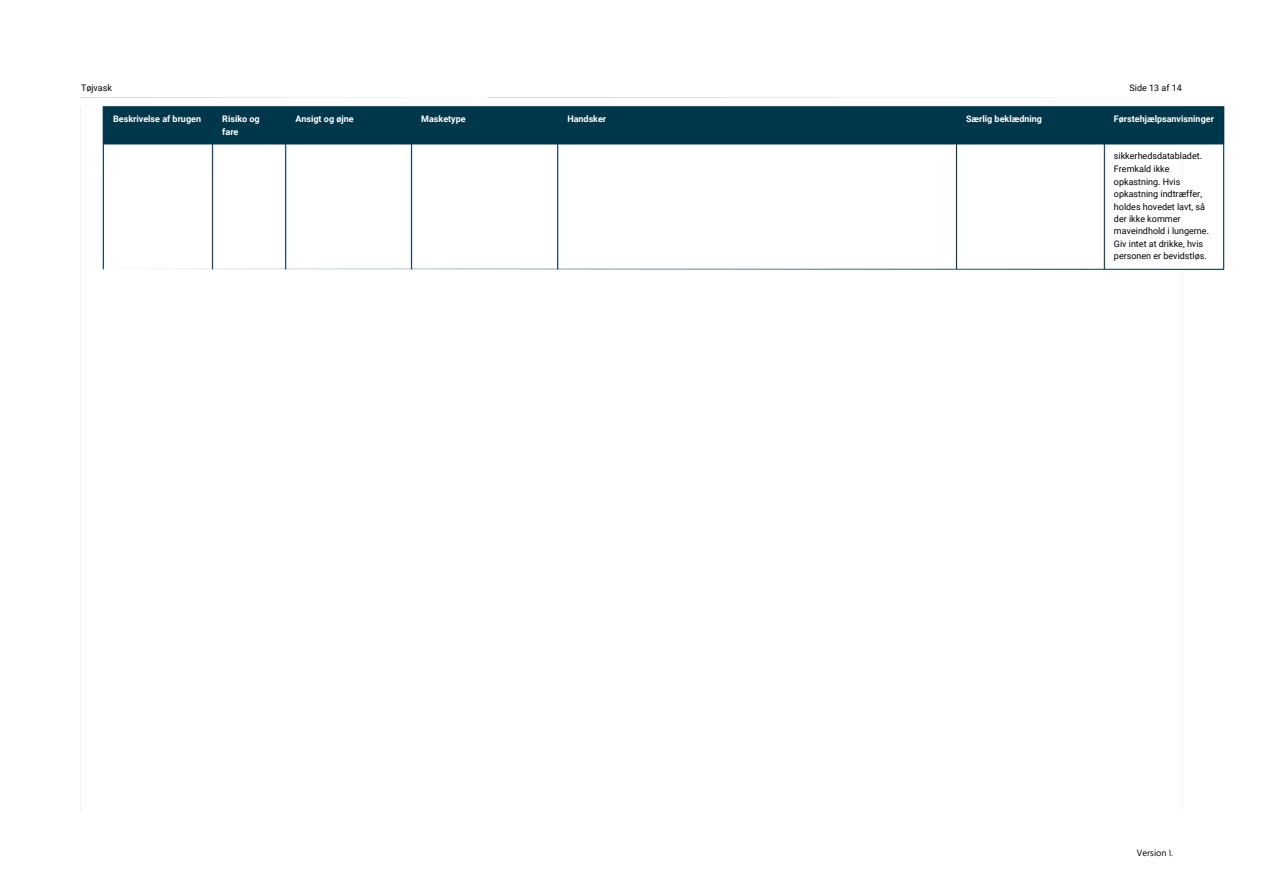
<style>
.page{position:relative;width:1263px;height:894px;background:#fff}
.page>*{position:absolute;margin:0;border:0;box-sizing:border-box;transform-origin:0 0}
.t1{font:9px "Roboto";color:#000}
.t2{font:700 9px/12.3px "Roboto";color:#fff}
.t3{font:9px "Segoe UI";color:#000}
</style>
<div class="page">
<img style="left:80px;top:97px;width:1145px;height:715px">
<p class="t1" style="left:81px;top:82px;width:33px">Tøjvask</p>
<p class="t2" style="left:113px;top:112px;width:89px">Beskrivelse af brugen</p>
<h1 class="t2" style="left:222px;top:113px;width:39px">Risiko og fare</h1>
<h1 class="t2" style="left:295px;top:113px;width:60px">Ansigt og øjne</h1>
<h1 class="t2" style="left:421px;top:113px;width:46px">Masketype</h1>
<h1 class="t2" style="left:567px;top:113px;width:40px">Handsker</h1>
<h1 class="t2" style="left:966px;top:113px;width:77px">Særlig beklædning</h1>
<h1 class="t1" style="left:1130px;top:82px;width:54px">Side 13 af 14</h1>
<p class="t2" style="left:1114px;top:112px;width:101px">Førstehjælpsanvisninger</p>
<p class="t1" style="left:1114px;top:150px;width:90px">sikkerhedsdatabladet.</p>
<p class="t1" style="left:1114px;top:164px;width:57px">Fremkald ikke</p>
<p class="t1" style="left:1114px;top:176px;width:68px">opkastning. Hvis</p>
<p class="t1" style="left:1114px;top:189px;width:90px">opkastning indtræffer,</p>
<p class="t1" style="left:1114px;top:201px;width:92px">holdes hovedet lavt, så</p>
<p class="t1" style="left:1114px;top:213px;width:68px">der ikke kommer</p>
<p class="t1" style="left:1114px;top:226px;width:97px">maveindhold i lungerne.</p>
<p class="t1" style="left:1114px;top:238px;width:91px">Giv intet at drikke, hvis</p>
<p class="t1" style="left:1114px;top:251px;width:94px">personen er bevidstløs.</p>
<h1 class="t3" style="left:1137px;top:844px;width:38px">Version ١.</h1>
</div>
